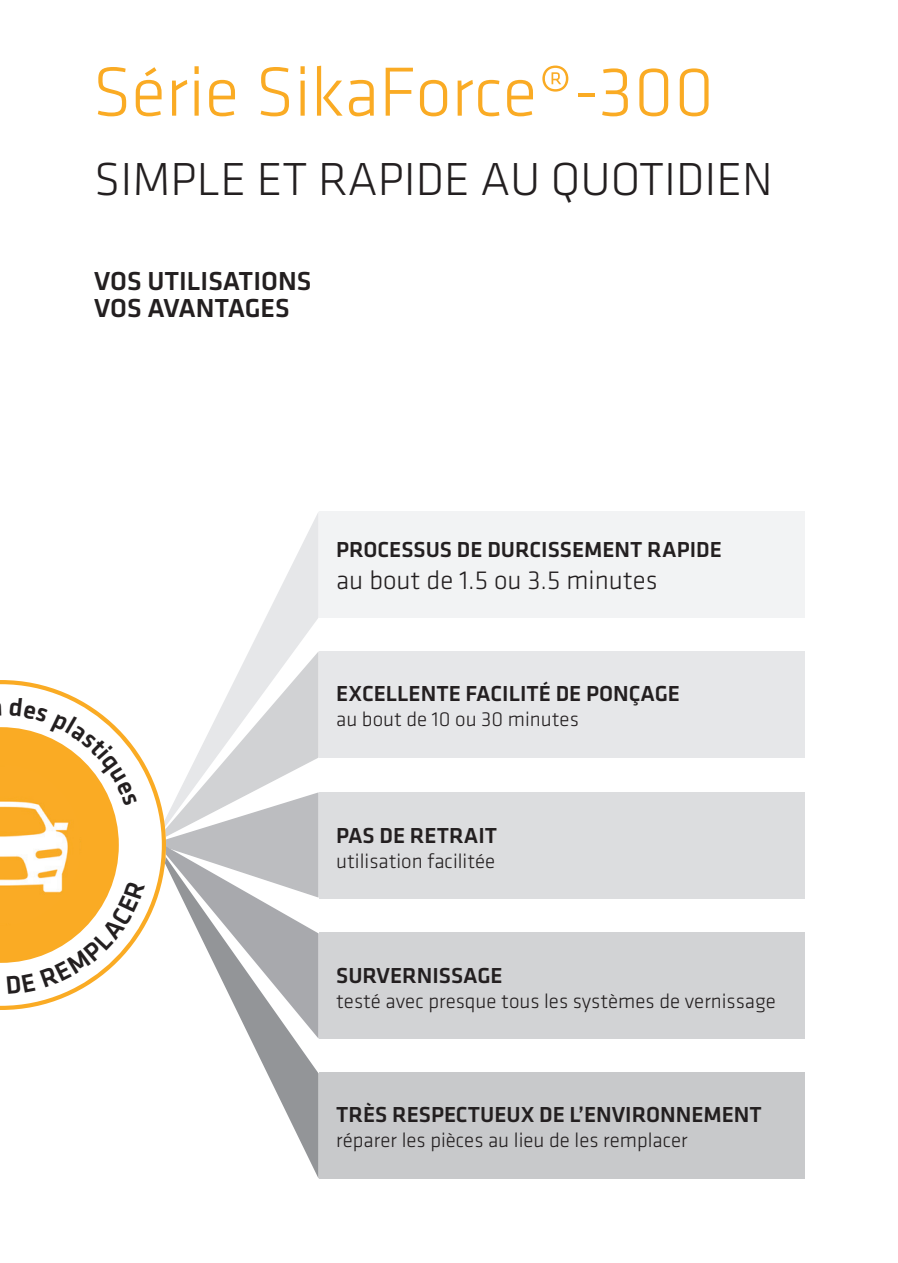
<style>
.page{position:relative;width:898px;height:1263px;background:#fff}
.page>*{position:absolute;margin:0;border:0;box-sizing:border-box;transform-origin:0 0}
.t1{font:300 72px "Klavika";color:#faab24}
.t2{font:300 48px "Klavika";color:#231f20}
.t3{font:500 27px/27px "Klavika";color:#231f20}
.t4{font:300 27px "Klavika";color:#231f20}
.t5{font:500 22.5px "Klavika";color:#231f20}
.t6{font:300 21px "Klavika";color:#231f20}
</style>
<div class="page">
<svg style="left:249px;top:513px;width:69px;height:138px"></svg>
<svg style="left:166px;top:651px;width:152px;height:188px"></svg>
<svg style="left:166px;top:839px;width:152px;height:338px"></svg>
<div style="left:319px;top:511px;width:485px;height:107px;background:#f1f2f3"></div>
<div style="left:319px;top:652px;width:485px;height:106px;background:#e4e5e7"></div>
<div style="left:319px;top:792px;width:485px;height:106px;background:#d9dadc"></div>
<div style="left:319px;top:932px;width:485px;height:106px;background:#cecfd1"></div>
<div style="left:319px;top:1073px;width:485px;height:106px;background:#c2c3c6"></div>
<svg style="left:0;top:680px;width:166px;height:330px"></svg>
<svg style="left:0;top:697px;width:145px;height:297px"></svg>
<h1 class="t1" style="left:92px;top:48px;width:623px">Série SikaForce®-300</h1>
<h2 class="t2" style="left:94px;top:151px;width:679px">SIMPLE ET RAPIDE AU QUOTIDIEN</h2>
<p class="t3" style="left:94px;top:267px;width:218px">VOS UTILISATIONS<br>VOS AVANTAGES</p>
<p class="t5" style="left:336px;top:534px;width:387px">PROCESSUS DE DURCISSEMENT RAPIDE</p>
<p class="t4" style="left:336px;top:564px;width:323px">au bout de 1.5 ou 3.5 minutes</p>
<p class="t5" style="left:336px;top:678px;width:345px">EXCELLENTE FACILITÉ DE PONÇAGE</p>
<p class="t6" style="left:336px;top:706px;width:244px">au bout de 10 ou 30 minutes</p>
<p class="t5" style="left:336px;top:820px;width:162px">PAS DE RETRAIT</p>
<p class="t6" style="left:336px;top:848px;width:160px">utilisation facilitée</p>
<p class="t5" style="left:336px;top:960px;width:168px">SURVERNISSAGE</p>
<p class="t6" style="left:336px;top:988px;width:441px">testé avec presque tous les systèmes de vernissage</p>
<p class="t5" style="left:336px;top:1099px;width:427px">TRÈS RESPECTUEUX DE L’ENVIRONNEMENT</p>
<p class="t6" style="left:336px;top:1127px;width:353px">réparer les pièces au lieu de les remplacer</p>
</div>
